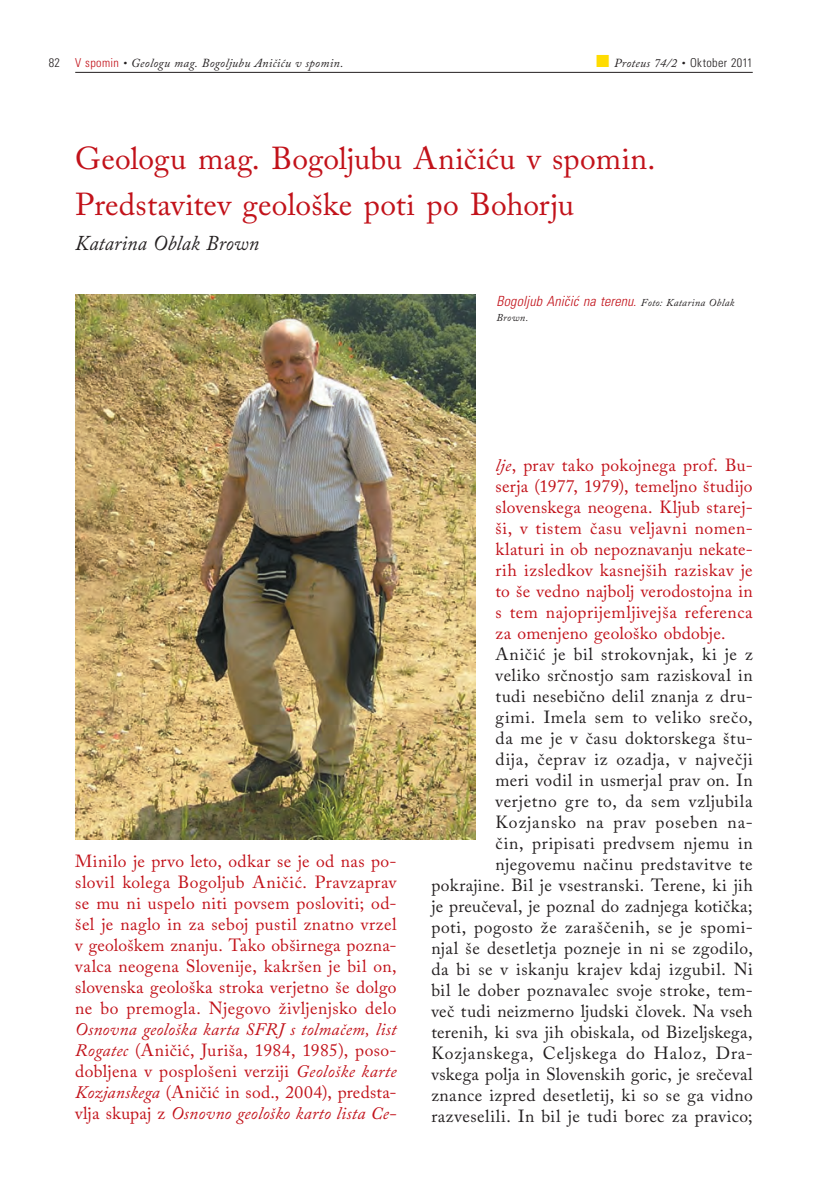
<style>
.page{position:relative;width:828px;height:1185px;background:#fff}
.page>*{position:absolute;margin:0;border:0;box-sizing:border-box;transform-origin:0 0}
.t1{font:31.5px/45.5px "Adobe Caslon Pro";letter-spacing:.005em;color:#c2121a}
.t2{font:italic 21px "Adobe Caslon Pro";letter-spacing:.005em;color:#231f20;scale:.95 1}
.t3{font:17.5px/21px "Adobe Caslon Pro";letter-spacing:.03em;color:#231f20;text-align:right}
.t4{font:17.5px/21px "Adobe Caslon Pro";letter-spacing:.025em;color:#c2121a;text-align:justify}
.t5{font:italic 17.5px/21px "Adobe Caslon Pro";letter-spacing:.015em;color:#c2121a;text-align:justify}
.t6{font:italic 300 condensed 14px "Univers";letter-spacing:.015em;color:#c2121a}
.t7{font:italic 12.25px "Adobe Caslon Pro";letter-spacing:.025em;color:#231f20}
.t8{font:italic 10.5px "Adobe Caslon Pro";letter-spacing:.03em;color:#231f20}
.s1{font-family:"Univers";font-weight:300;font-style:normal;font-stretch:condensed}
.s2{font-family:"Univers";font-weight:300;font-style:normal;font-stretch:condensed;color:#c2121a}
.s3{color:#ffdc01}
.s4{font-family:"Adobe Caslon Pro";font-weight:400;font-stretch:normal;font-size:10.5px;color:#231f20}
.s5{font-style:normal}
.s6{font-style:italic}
</style>
<div class="page">
<hr style="left:75px;top:72px;width:677px;height:1px;background:#231f20">
<img style="left:75px;top:295px;width:400px;height:544px">
<p class="t7" style="left:49px;top:56px;width:296px"><span class="s1">82</span> <span class="s2">V spomin</span> • Geologu mag. Bogoljubu Aničiću v spomin.</p>
<p class="t7" style="left:596px;top:56px;width:158px"><span class="s3">■</span> Proteus 74/2 • <span class="s1">Oktober 2011</span></p>
<h1 class="t1" style="left:75px;top:135px;width:581px">Geologu mag. Bogoljubu Aničiću v spomin.<br>Predstavitev geološke poti po Bohorju</h1>
<p class="t2" style="left:75px;top:230px;width:195px">Katarina Oblak Brown</p>
<p class="t6" style="left:496px;top:292px;width:239px">Bogoljub AniËiÊ na terenu. <span class="s4">Foto: Katarina Oblak</span></p>
<p class="t8" style="left:496px;top:312px;width:34px">Brown.</p>
<p class="t4" style="left:75px;top:851px;width:323px">Minilo je prvo leto, odkar se je od nas po&shy;slovil kolega Bogoljub Aničić. Pravzaprav se mu ni uspelo niti povsem posloviti; od&shy;šel je naglo in za seboj pustil znatno vrzel v geološkem znanju. Tako obširnega pozna&shy;valca neogena Slovenije, kakršen je bil on, slovenska geološka stroka verjetno še dolgo ne bo premogla. Njegovo življenjsko delo</p>
<p class="t5" style="left:75px;top:1019px;width:323px">Osnovna geološka karta SFRJ s tolmačem, list Rogatec <span class="s5">(Aničić, Juriša, 1984, 1985), poso&shy;dobljena v posplošeni verziji</span> Geološke karte Kozjanskega <span class="s5">(Aničić in sod., 2004), predsta&shy;vlja skupaj z</span> Osnovno geološko karto lista Ce-</p>
<p class="t4" style="left:495px;top:454px;width:259px"><span class="s6">lje</span>, prav tako pokojnega prof. Bu&shy;serja (1977, 1979), temeljno študijo slovenskega neogena. Kljub starej&shy;ši, v tistem času veljavni nomen&shy;klaturi in ob nepoznavanju nekate&shy;rih izsledkov kasnejših raziskav je to še vedno najbolj verodostojna in s tem najoprijemljivejša referenca za omenjeno geološko obdobje.</p>
<p class="t3" style="left:431px;top:643px;width:323px">Aničić je bil strokovnjak, ki je z<br>veliko srčnostjo sam raziskoval in<br>tudi nesebično delil znanja z dru-<br>gimi. Imela sem to veliko srečo,<br>da me je v času doktorskega štu-<br>dija, čeprav iz ozadja, v največji<br>meri vodil in usmerjal prav on. In verjetno gre to, da sem vzljubila Kozjansko na prav poseben na-<br>čin, pripisati predvsem njemu in njegovemu načinu predstavitve te pokrajine. Bil je vsestranski. Terene, ki jih je preučeval, je poznal do zadnjega kotička; poti, pogosto že zaraščenih, se je spomi&shy;njal še desetletja pozneje in ni se zgodilo, da bi se v iskanju krajev kdaj izgubil. Ni bil le dober poznavalec svoje stroke, tem&shy;več tudi neizmerno ljudski človek. Na vseh terenih, ki sva jih obiskala, od Bizeljskega, Kozjanskega, Celjskega do Haloz, Dra&shy;vskega polja in Slovenskih goric, je srečeval znance izpred desetletij, ki so se ga vidno razveselili. In bil je tudi borec za pravico;</p>
</div>
